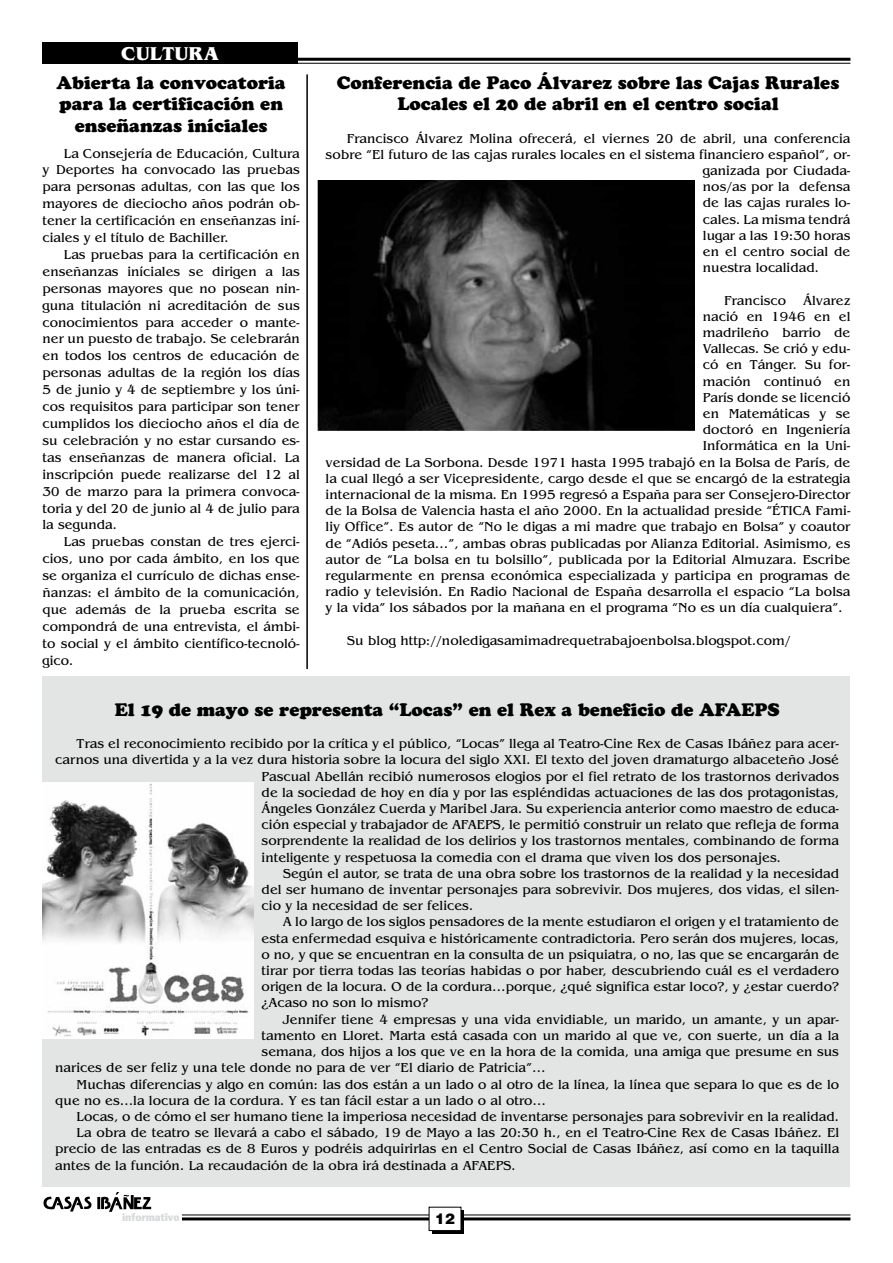
<style>
.page{position:relative;width:893px;height:1263px;background:#fff}
.page>*{position:absolute;margin:0;border:0;box-sizing:border-box;transform-origin:0 0}
.t1{font:700 19.5px "Benguiat";color:#fff}
.t2{font:900 18px/21.6px "Cooper";color:#000;text-align:center}
.t3{font:900 15px "Helvetica";color:#000}
.t4{font:13.5px/17px "Benguiat";color:#000;text-align:justify}
.t5{font:700 10.2px "Formata";color:#d9dadb}
</style>
<div class="page">
<div style="left:43px;top:676px;width:807px;height:510px;background:#e3e4e4"></div>
<hr style="left:182px;top:1214px;width:668px;height:1px;background:#000">
<hr style="left:182px;top:1217px;width:668px;height:3px;background:#000">
<hr style="left:297px;top:58px;width:553px;height:3px;background:#000">
<hr style="left:297px;top:63px;width:553px;height:1px;background:#000">
<div style="left:43px;top:43px;width:255px;height:21px;background:#000"></div>
<div style="left:432px;top:1211px;width:32px;height:23px;background:#000"></div>
<div style="left:429px;top:1207px;width:32px;height:23px;background:#fff"></div>
<div style="left:429px;top:1207px;width:32px;height:24px;border:1px solid #000"></div>
<svg style="left:43px;top:1192px;width:108px;height:20px"></svg>
<img style="left:318px;top:180px;width:376px;height:250px">
<img style="left:43px;top:782px;width:210px;height:257px">
<hr style="left:306px;top:74px;width:2px;height:595px;background:#000">
<h1 class="t1" style="left:121px;top:43px;width:15px">CULTURA</h1>
<h2 class="t2" style="left:57px;top:71px;width:231px">Abierta la convocatoria para la certificación en enseñanzas iníciales</h2>
<h2 class="t2" style="left:337px;top:71px;width:504px">Conferencia de Paco Álvarez sobre las Cajas Rurales<br>Locales el 20 de abril en el centro social</h2>
<p class="t4" style="left:347px;top:130px;width:505px">Francisco Álvarez Molina ofrecerá, el viernes 20 de abril, una conferencia</p>
<p class="t4" style="left:326px;top:146px;width:526px">sobre “El futuro de las cajas rurales locales en el sistema financiero español”, or-</p>
<p class="t4" style="left:703px;top:162px;width:149px">ganizada por Ciudada-</p>
<p class="t4" style="left:703px;top:179px;width:149px">nos/as por la defensa</p>
<p class="t4" style="left:703px;top:195px;width:149px">de las cajas rurales lo-</p>
<p class="t4" style="left:703px;top:211px;width:149px">cales. La misma tendrá</p>
<p class="t4" style="left:703px;top:227px;width:149px">lugar a las 19:30 horas</p>
<p class="t4" style="left:703px;top:243px;width:149px">en el centro social de</p>
<p class="t4" style="left:703px;top:260px;width:118px">nuestra localidad.</p>
<p class="t4" style="left:724px;top:292px;width:64px">Francisco</p>
<p class="t4" style="left:803px;top:292px;width:49px">Álvarez</p>
<p class="t4" style="left:703px;top:308px;width:149px">nació en 1946 en el</p>
<p class="t4" style="left:703px;top:324px;width:149px">madrileño barrio de</p>
<p class="t4" style="left:703px;top:341px;width:149px">Vallecas. Se crió y edu-</p>
<p class="t4" style="left:703px;top:357px;width:149px">có en Tánger. Su for-</p>
<p class="t4" style="left:703px;top:373px;width:149px">mación continuó en</p>
<p class="t4" style="left:703px;top:389px;width:149px">París donde se licenció</p>
<p class="t4" style="left:703px;top:405px;width:149px">en Matemáticas y se</p>
<p class="t4" style="left:703px;top:422px;width:149px">doctoró en Ingeniería</p>
<p class="t4" style="left:703px;top:438px;width:149px">Informática en la Uni-</p>
<p class="t4" style="left:326px;top:454px;width:526px">versidad de La Sorbona. Desde 1971 hasta 1995 trabajó en la Bolsa de París, de</p>
<p class="t4" style="left:326px;top:470px;width:526px">la cual llegó a ser Vicepresidente, cargo desde el que se encargó de la estrategia</p>
<p class="t4" style="left:326px;top:486px;width:526px">internacional de la misma. En 1995 regresó a España para ser Consejero-Director</p>
<p class="t4" style="left:326px;top:503px;width:526px">de la Bolsa de Valencia hasta el año 2000. En la actualidad preside “ÉTICA Fami-</p>
<p class="t4" style="left:326px;top:519px;width:526px">liy Office”. Es autor de “No le digas a mi madre que trabajo en Bolsa” y coautor</p>
<p class="t4" style="left:326px;top:535px;width:526px">de “Adiós peseta…”, ambas obras publicadas por Alianza Editorial. Asimismo, es</p>
<p class="t4" style="left:326px;top:551px;width:526px">autor de “La bolsa en tu bolsillo”, publicada por la Editorial Almuzara. Escribe</p>
<p class="t4" style="left:326px;top:567px;width:526px">regularmente en prensa económica especializada y participa en programas de</p>
<p class="t4" style="left:326px;top:584px;width:526px">radio y televisión. En Radio Nacional de España desarrolla el espacio “La bolsa</p>
<p class="t4" style="left:326px;top:600px;width:518px">y la vida” los sábados por la mañana en el programa “No es un día cualquiera”.</p>
<p class="t4" style="left:347px;top:632px;width:445px">Su blog http://noledigasamimadrequetrabajoenbolsa.blogspot.com/</p>
<p class="t4" style="left:43px;top:145px;width:259px;text-indent:21px">La Consejería de Educación, Cultura y Deportes ha convocado las pruebas para personas adultas, con las que los mayores de dieciocho años podrán ob&shy;tener la certificación en enseñanzas iní&shy;ciales y el título de Bachiller.</p>
<p class="t4" style="left:43px;top:246px;width:259px;text-indent:21px">Las pruebas para la certificación en enseñanzas iníciales se dirigen a las personas mayores que no posean nin&shy;guna titulación ni acreditación de sus conocimientos para acceder o mante&shy;ner un puesto de trabajo. Se celebrarán en todos los centros de educación de personas adultas de la región los días 5 de junio y 4 de septiembre y los úni&shy;cos requisitos para participar son tener cumplidos los dieciocho años el día de su celebración y no estar cursando es&shy;tas enseñanzas de manera oficial. La inscripción puede realizarse del 12 al 30 de marzo para la primera convoca&shy;toria y del 20 de junio al 4 de julio para la segunda.</p>
<p class="t4" style="left:43px;top:534px;width:259px;text-indent:21px">Las pruebas constan de tres ejerci&shy;cios, uno por cada ámbito, en los que se organiza el currículo de dichas ense&shy;ñanzas: el ámbito de la comunicación, que además de la prueba escrita se compondrá de una entrevista, el ámbi&shy;to social y el ámbito científico-tecnoló&shy;gico.</p>
<h2 class="t2" style="left:115px;top:698px;width:666px">El 19 de mayo se representa “Locas” en el Rex a beneficio de AFAEPS</h2>
<p class="t4" style="left:77px;top:736px;width:764px">Tras el reconocimiento recibido por la crítica y el público, “Locas” llega al Teatro-Cine Rex de Casas Ibáñez para acer-</p>
<p class="t4" style="left:55px;top:752px;width:785px">carnos una divertida y a la vez dura historia sobre la locura del siglo XXI. El texto del joven dramaturgo albaceteño José</p>
<p class="t4" style="left:262px;top:768px;width:579px">Pascual Abellán recibió numerosos elogios por el fiel retrato de los trastornos derivados</p>
<p class="t4" style="left:262px;top:784px;width:579px">de la sociedad de hoy en día y por las espléndidas actuaciones de las dos protagonistas,</p>
<p class="t4" style="left:262px;top:800px;width:579px">Ángeles González Cuerda y Maribel Jara. Su experiencia anterior como maestro de educa-</p>
<p class="t4" style="left:262px;top:817px;width:579px">ción especial y trabajador de AFAEPS, le permitió construir un relato que refleja de forma</p>
<p class="t4" style="left:262px;top:833px;width:579px">sorprendente la realidad de los delirios y los trastornos mentales, combinando de forma</p>
<p class="t4" style="left:262px;top:849px;width:521px">inteligente y respetuosa la comedia con el drama que viven los dos personajes.</p>
<p class="t4" style="left:283px;top:865px;width:558px">Según el autor, se trata de una obra sobre los trastornos de la realidad y la necesidad</p>
<p class="t4" style="left:262px;top:881px;width:579px">del ser humano de inventar personajes para sobrevivir. Dos mujeres, dos vidas, el silen-</p>
<p class="t4" style="left:262px;top:898px;width:213px">cio y la necesidad de ser felices.</p>
<p class="t4" style="left:283px;top:914px;width:558px">A lo largo de los siglos pensadores de la mente estudiaron el origen y el tratamiento de</p>
<p class="t4" style="left:262px;top:930px;width:579px">esta enfermedad esquiva e históricamente contradictoria. Pero serán dos mujeres, locas,</p>
<p class="t4" style="left:262px;top:946px;width:579px">o no, y que se encuentran en la consulta de un psiquiatra, o no, las que se encargarán de</p>
<p class="t4" style="left:262px;top:962px;width:579px">tirar por tierra todas las teorías habidas o por haber, descubriendo cuál es el verdadero</p>
<p class="t4" style="left:262px;top:979px;width:579px">origen de la locura. O de la cordura…porque, ¿qué significa estar loco?, y ¿estar cuerdo?</p>
<p class="t4" style="left:262px;top:995px;width:168px">¿Acaso no son lo mismo?</p>
<p class="t4" style="left:283px;top:1011px;width:558px">Jennifer tiene 4 empresas y una vida envidiable, un marido, un amante, y un apar-</p>
<p class="t4" style="left:262px;top:1027px;width:579px">tamento en Lloret. Marta está casada con un marido al que ve, con suerte, un día a la</p>
<p class="t4" style="left:262px;top:1043px;width:579px">semana, dos hijos a los que ve en la hora de la comida, una amiga que presume en sus</p>
<p class="t4" style="left:55px;top:1060px;width:492px">narices de ser feliz y una tele donde no para de ver “El diario de Patricia”…</p>
<p class="t4" style="left:77px;top:1076px;width:764px">Muchas diferencias y algo en común: las dos están a un lado o al otro de la línea, la línea que separa lo que es de lo</p>
<p class="t4" style="left:55px;top:1092px;width:492px">que no es…la locura de la cordura. Y es tan fácil estar a un lado o al otro…</p>
<p class="t4" style="left:77px;top:1108px;width:764px">Locas, o de cómo el ser humano tiene la imperiosa necesidad de inventarse personajes para sobrevivir en la realidad.</p>
<p class="t4" style="left:77px;top:1124px;width:764px">La obra de teatro se llevará a cabo el sábado, 19 de Mayo a las 20:30 h., en el Teatro-Cine Rex de Casas Ibáñez. El</p>
<p class="t4" style="left:55px;top:1141px;width:785px">precio de las entradas es de 8 Euros y podréis adquirirlas en el Centro Social de Casas Ibáñez, así como en la taquilla</p>
<p class="t4" style="left:55px;top:1157px;width:462px">antes de la función. La recaudación de la obra irá destinada a AFAEPS.</p>
<p class="t5" style="left:122px;top:1210px;width:59px">informativo</p>
<p class="t3" style="left:435px;top:1209px;width:22px">12</p>
</div>
